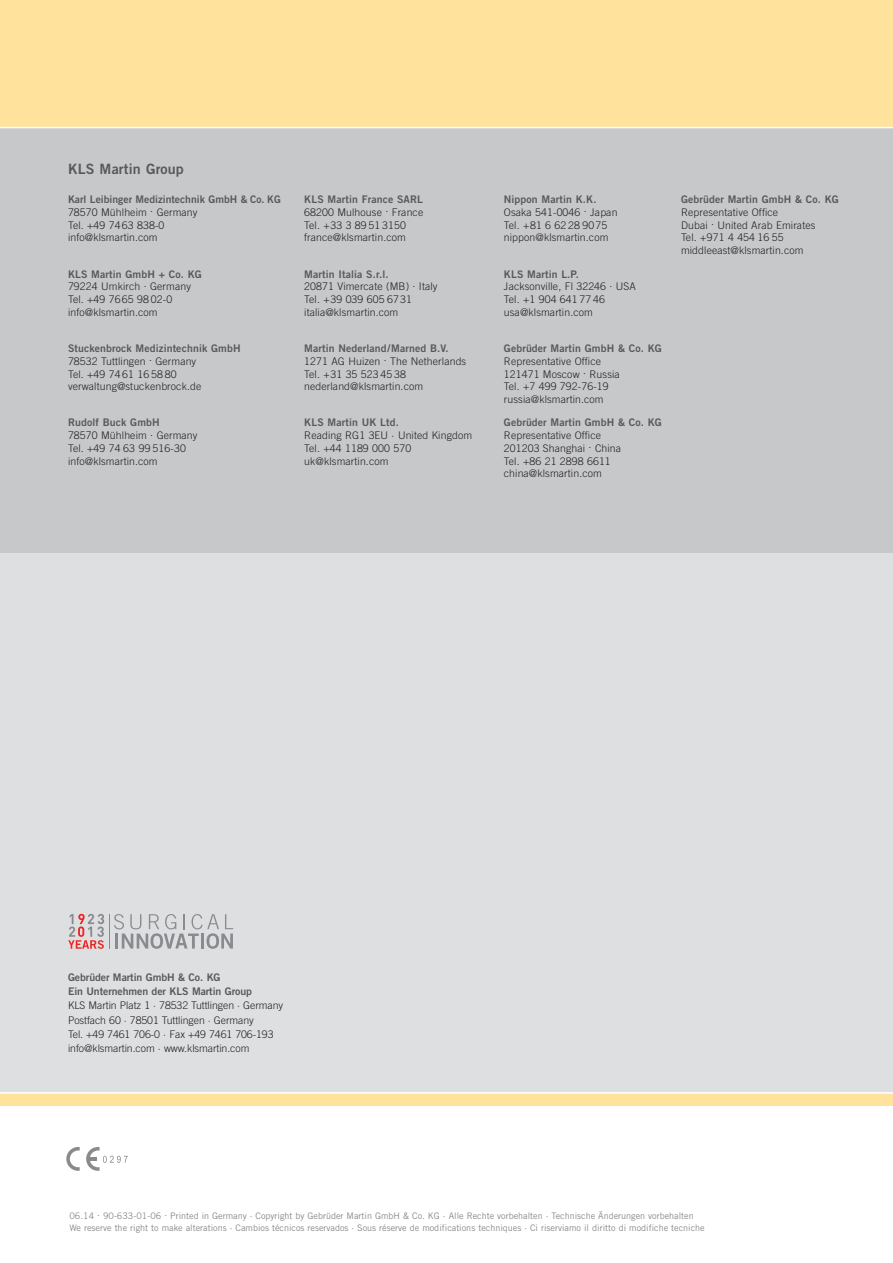
<style>
.page{position:relative;width:893px;height:1263px;background:#fff}
.page>*{position:absolute;margin:0;border:0;box-sizing:border-box;transform-origin:0 0}
.t1{font:14.25px "Trade Gothic Bold Two";letter-spacing:.01em;color:#58595b}
.t2{font:300 10.5px/12.8px "Trade Gothic";letter-spacing:.01em;color:#231f20}
.t3{font:10.5px/14.2px "Trade Gothic Bold Two";letter-spacing:.01em;color:#58595b}
.t4{font:9px/12px "Trade Gothic";color:#888a8c}
</style>
<div class="page">
<div style="left:0;top:128px;width:893px;height:965px;background:#dedfe0"></div>
<div style="left:0;top:128px;width:893px;height:425px;background:#c6c8ca"></div>
<div style="left:0;top:0;width:893px;height:128px;background:#ffe29c"></div>
<div style="left:0;top:1093px;width:893px;height:13px;background:#ffe29c"></div>
<hr style="left:0;top:1092px;width:893px;height:2px;background:#fff">
<hr style="left:0;top:127px;width:893px;height:1px;background:#fff">
<svg style="left:66px;top:1147px;width:14px;height:24px"></svg>
<svg style="left:86px;top:1147px;width:42px;height:24px"></svg>
<svg style="left:68px;top:914px;width:36px;height:35px"></svg>
<hr style="left:109px;top:914px;width:1px;height:35px;background:#888b90">
<svg style="left:114px;top:914px;width:119px;height:35px"></svg>
<h1 class="t1" style="left:68px;top:164px;width:117px">KLS Martin Group</h1>
<p class="t3" style="left:68px;top:193px;width:214px">Karl Leibinger Medizintechnik GmbH &amp; Co. KG</p>
<p class="t2" style="left:68px;top:207px;width:131px">78570 Mühlheim . Germany<br>Tel. +49 7463 838-0 info@klsmartin.com</p>
<p class="t3" style="left:68px;top:268px;width:135px">KLS Martin GmbH + Co. KG</p>
<p class="t2" style="left:68px;top:281px;width:125px">79224 Umkirch . Germany<br>Tel. +49 7665 98 02-0 info@klsmartin.com</p>
<p class="t3" style="left:68px;top:342px;width:174px">Stuckenbrock Medizintechnik GmbH</p>
<p class="t2" style="left:68px;top:356px;width:135px">78532 Tuttlingen . Germany<br>Tel. +49 74 61 16 58 80 verwaltung@stuckenbrock.de</p>
<p class="t3" style="left:68px;top:416px;width:93px">Rudolf Buck GmbH</p>
<p class="t2" style="left:68px;top:430px;width:131px">78570 Mühlheim . Germany<br>Tel. +49 74 63 99 516-30 info@klsmartin.com</p>
<p class="t3" style="left:304px;top:193px;width:120px">KLS Martin France SARL</p>
<p class="t2" style="left:304px;top:207px;width:120px">68200 Mulhouse . France<br>Tel. +33 3 89 51 3150 france@klsmartin.com</p>
<p class="t3" style="left:304px;top:268px;width:86px">Martin Italia S.r.l.</p>
<p class="t2" style="left:304px;top:281px;width:135px">20871 Vimercate (MB) . Italy<br>Tel. +39 039 605 6731 italia@klsmartin.com</p>
<p class="t3" style="left:304px;top:342px;width:146px">Martin Nederland/Marned B.V.</p>
<p class="t2" style="left:304px;top:356px;width:164px">1271 AG Huizen . The Netherlands<br>Tel. +31 35 523 45 38 nederland@klsmartin.com</p>
<p class="t3" style="left:304px;top:416px;width:96px">KLS Martin UK Ltd.</p>
<p class="t2" style="left:304px;top:430px;width:169px">Reading RG1 3EU · United Kingdom<br>Tel. +44 1189 000 570 uk@klsmartin.com</p>
<p class="t3" style="left:504px;top:193px;width:94px">Nippon Martin K.K.</p>
<p class="t2" style="left:504px;top:207px;width:115px">Osaka 541-0046 . Japan<br>Tel. +81 6 62 28 9075 nippon@klsmartin.com</p>
<p class="t3" style="left:504px;top:268px;width:77px">KLS Martin L.P.</p>
<p class="t2" style="left:504px;top:281px;width:134px">Jacksonville, Fl 32246 . USA<br>Tel. +1 904 641 77 46 usa@klsmartin.com</p>
<p class="t3" style="left:504px;top:342px;width:159px">Gebrüder Martin GmbH &amp; Co. KG</p>
<p class="t2" style="left:504px;top:356px;width:117px">Representative Office<br>121471 Moscow . Russia<br>Tel. +7 499 792-76-19 russia@klsmartin.com</p>
<p class="t3" style="left:504px;top:416px;width:159px">Gebrüder Martin GmbH &amp; Co. KG</p>
<p class="t2" style="left:504px;top:430px;width:119px">Representative Office<br>201203 Shanghai . China<br>Tel. +86 21 2898 6611 china@klsmartin.com</p>
<p class="t3" style="left:681px;top:193px;width:159px">Gebrüder Martin GmbH &amp; Co. KG</p>
<p class="t2" style="left:681px;top:207px;width:136px">Representative Office<br>Dubai . United Arab Emirates<br>Tel. +971 4 454 16 55 middleeast@klsmartin.com</p>
<p class="t3" style="left:68px;top:971px;width:185px">Gebrüder Martin GmbH &amp; Co. KG<br>Ein Unternehmen der KLS Martin Group</p>
<p class="t2" style="left:68px;top:999px;width:217px;line-height:14.2px">KLS Martin Platz 1 · 78532 Tuttlingen · Germany Postfach 60 · 78501 Tuttlingen · Germany<br>Tel. +49 7461 706-0 · Fax +49 7461 706-193 info@klsmartin.com · www.klsmartin.com</p>
<p class="t4" style="left:69px;top:1210px;width:637px">06.14 . 90-633-01-06 . Printed in Germany · Copyright by Gebrüder Martin GmbH &amp; Co. KG · Alle Rechte vorbehalten · Technische Änderungen vorbehalten<br>We reserve the right to make alterations · Cambios técnicos reservados · Sous réserve de modifications techniques · Ci riserviamo il diritto di modifiche tecniche</p>
</div>
